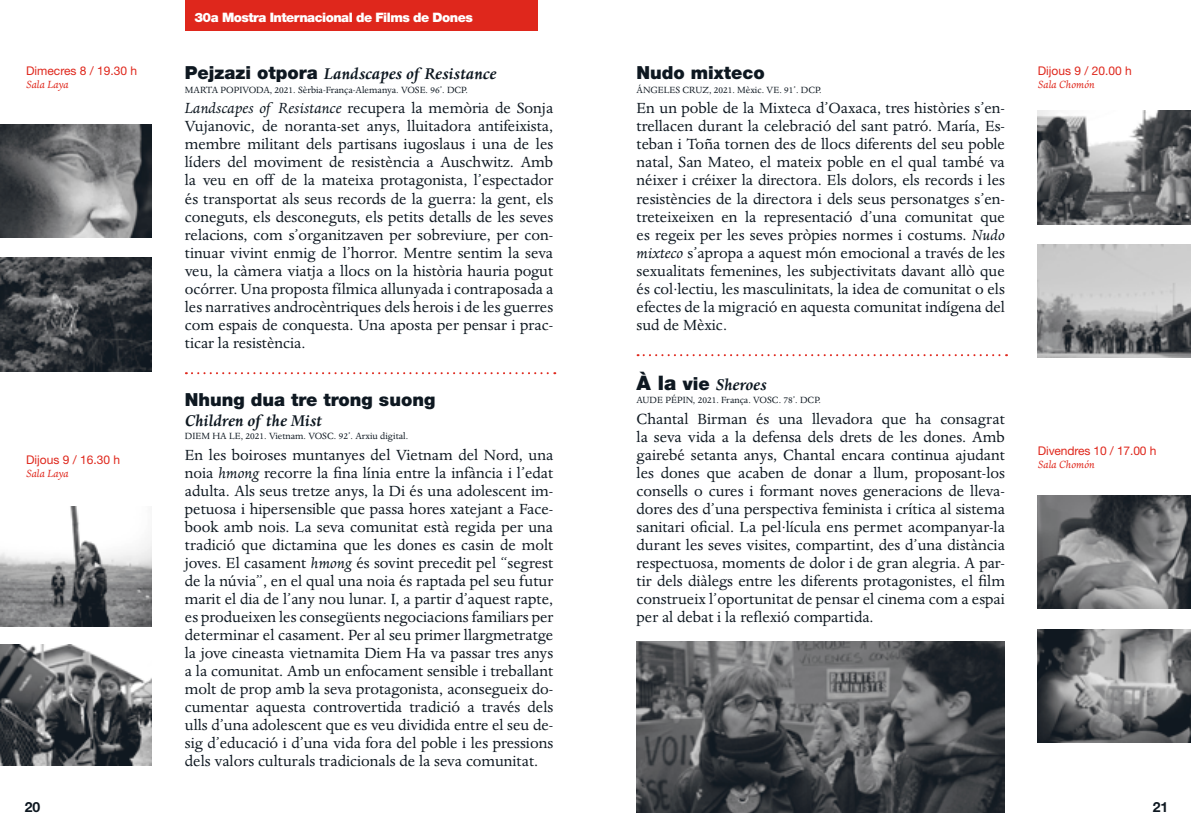
<style>
.page{position:relative;width:1191px;height:840px;background:#fff}
.page>*{position:absolute;margin:0;border:0;box-sizing:border-box;transform-origin:0 0}
.TITULO{font:italic 700 18px "Dante MT Std";color:#0e1821}
.TITULO-2{font:900 18px "Helvetica Neue LT Std";color:#0e1821}
.TITULO_TRADUCIDO{font:italic 700 18px "Dante MT Std";color:#0e1821}
.SIPNOSIS{font:17px/18px "Dante MT Std";color:#0e1821;text-align:justify}
.t1{font:700 14px "Helvetica Neue LT Pro";color:#0e1821}
.SECCION{font:900 13px "Helvetica Neue LT Std";letter-spacing:-.04em;color:#fff}
.FECHA{font:12px "Helvetica Neue LT Pro";color:#df271c}
.SALA{font:italic 12px "Dante MT Std";color:#df271c}
.ESPECIFICACIONES_FIL{font:10.4px "Dante MT Std";color:#0e1821}
.s1{font-family:"Helvetica Neue LT Std";font-weight:900;font-style:normal}
.s2{font-style:italic}
.s3{font-family:"Helvetica Neue LT Std";font-weight:900;font-style:normal;font-size:20px}
</style>
<div class="page">
<svg style="left:637px;top:354px;width:370px;height:2px"></svg>
<div style="left:185px;top:0;width:353px;height:31px;background:#df271c"></div>
<svg style="left:186px;top:372px;width:369px;height:2px"></svg>
<img style="left:0;top:124px;width:152px;height:113px">
<img style="left:0;top:257px;width:152px;height:114px">
<img style="left:0;top:506px;width:152px;height:120px">
<img style="left:0;top:644px;width:152px;height:120px">
<img style="left:636px;top:641px;width:369px;height:171px">
<img style="left:1037px;top:629px;width:154px;height:113px">
<img style="left:1037px;top:495px;width:154px;height:113px">
<img style="left:1037px;top:111px;width:154px;height:113px">
<img style="left:1037px;top:244px;width:154px;height:113px">
<p class="FECHA" style="left:26px;top:63px;width:113px">Dimecres 8 / 19.30 h</p>
<p class="SALA" style="left:26px;top:78px;width:44px">Sala Laya</p>
<p class="FECHA" style="left:26px;top:452px;width:96px">Dijous 9 / 16.30 h</p>
<p class="SALA" style="left:26px;top:466px;width:44px">Sala Laya</p>
<p class="t1" style="left:25px;top:798px;width:17px">20</p>
<p class="SECCION" style="left:194px;top:9px;width:280px">30a Mostra Internacional de Films de Dones</p>
<p class="TITULO" style="left:185px;top:64px;width:313px"><span class="s1">Pejzazi otpora</span> Landscapes of Resistance</p>
<p class="ESPECIFICACIONES_FIL" style="left:185px;top:83px;width:284px">MARTA POPIVODA, 2021. Sèrbia-França-Alemanya. VOSE. 96’. DCP.</p>
<p class="SIPNOSIS" style="left:185px;top:99px;width:370px"><span class="s2">Landscapes of Resistance</span> recupera la memòria de Sonja Vujanovic, de noranta-set anys, lluitadora antifeixista, membre militant dels partisans iugoslaus i una de les líders del moviment de resistència a Auschwitz. Amb la veu en off de la mateixa protagonista, l’espectador és transportat als seus records de la guerra: la gent, els coneguts, els desconeguts, els petits detalls de les seves relacions, com s’organitzaven per sobreviure, per con&shy;tinuar vivint enmig de l’horror. Mentre sentim la seva veu, la càmera viatja a llocs on la història hauria pogut ocórrer. Una proposta fílmica allunyada i contraposada a les narratives androcèntriques dels herois i de les guerres com espais de conquesta. Una aposta per pensar i prac&shy;ticar la resistència.</p>
<p class="TITULO-2" style="left:185px;top:389px;width:252px">Nhung dua tre trong suong</p>
<p class="TITULO_TRADUCIDO" style="left:185px;top:410px;width:139px">Children of the Mist</p>
<p class="ESPECIFICACIONES_FIL" style="left:185px;top:429px;width:225px">DIEM HA LE, 2021. Vietnam. VOSC. 92’. Arxiu digital.</p>
<p class="SIPNOSIS" style="left:185px;top:446px;width:370px">En les boiroses muntanyes del Vietnam del Nord, una noia <span class="s2">hmong</span> recorre la fina línia entre la infància i l’edat adulta. Als seus tretze anys, la Di és una adolescent im&shy;petuosa i hipersensible que passa hores xatejant a Face&shy;book amb nois. La seva comunitat està regida per una tradició que dictamina que les dones es casin de molt joves. El casament <span class="s2">hmong</span> és sovint precedit pel “segrest de la núvia”, en el qual una noia és raptada pel seu futur marit el dia de l’any nou lunar. I, a partir d’aquest rapte, es produeixen les consegüents negociacions familiars per determinar el casament. Per al seu primer llargmetratge la jove cineasta vietnamita Diem Ha va passar tres anys a la comunitat. Amb un enfocament sensible i treballant molt de prop amb la seva protagonista, aconsegueix do&shy;cumentar aquesta controvertida tradició a través dels ulls d’una adolescent que es veu dividida entre el seu de&shy;sig d’educació i d’una vida fora del poble i les pressions dels valors culturals tradicionals de la seva comunitat.</p>
<p class="TITULO-2" style="left:636px;top:62px;width:130px">Nudo mixteco</p>
<p class="ESPECIFICACIONES_FIL" style="left:636px;top:83px;width:186px">ÁNGELES CRUZ, 2021. Mèxic. VE. 91’. DCP.</p>
<p class="SIPNOSIS" style="left:636px;top:99px;width:370px">En un poble de la Mixteca d’Oaxaca, tres històries s’en&shy;trellacen durant la celebració del sant patró. María, Es&shy;teban i Toña tornen des de llocs diferents del seu poble natal, San Mateo, el mateix poble en el qual també va néixer i créixer la directora. Els dolors, els records i les resistències de la directora i dels seus personatges s’en&shy;treteixeixen en la representació d’una comunitat que es regeix per les seves pròpies normes i costums. <span class="s2">Nudo mixteco</span> s’apropa a aquest món emocional a través de les sexualitats femenines, les subjectivitats davant allò que és col·lectiu, les masculinitats, la idea de comunitat o els efectes de la migració en aquesta comunitat indígena del sud de Mèxic.</p>
<p class="TITULO" style="left:636px;top:374px;width:131px"><span class="s3">À la</span> <span class="s1">vie</span> Sheroes</p>
<p class="ESPECIFICACIONES_FIL" style="left:636px;top:393px;width:186px">AUDE PÉPIN, 2021. França. VOSC. 78’. DCP.</p>
<p class="SIPNOSIS" style="left:636px;top:410px;width:370px">Chantal Birman és una llevadora que ha consagrat la seva vida a la defensa dels drets de les dones. Amb gairebé setanta anys, Chantal encara continua ajudant les dones que acaben de donar a llum, proposant-los consells o cures i formant noves generacions de lleva&shy;dores des d’una perspectiva feminista i crítica al sistema sanitari oficial. La pel·lícula ens permet acompanyar-la durant les seves visites, compartint, des d’una distància respectuosa, moments de dolor i de gran alegria. A par&shy;tir dels diàlegs entre les diferents protagonistes, el film construeix l’oportunitat de pensar el cinema com a espai per al debat i la reflexió compartida.</p>
<p class="FECHA" style="left:1037px;top:63px;width:96px">Dijous 9 / 20.00 h</p>
<p class="SALA" style="left:1037px;top:78px;width:59px">Sala Chomón</p>
<p class="FECHA" style="left:1037px;top:443px;width:120px">Divendres 10 / 17.00 h</p>
<p class="SALA" style="left:1037px;top:457px;width:59px">Sala Chomón</p>
<p class="t1" style="left:1152px;top:798px;width:17px">21</p>
</div>
